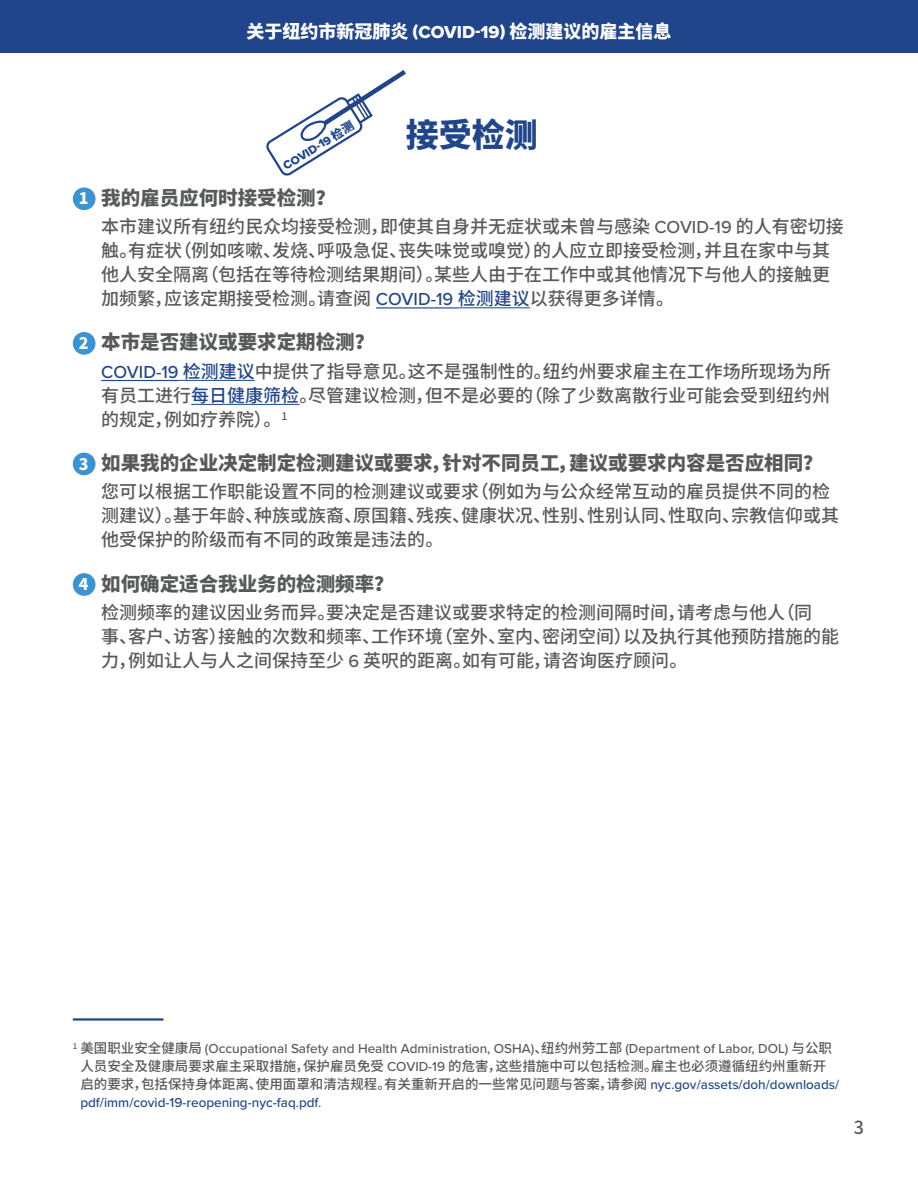
<style>
.page{position:relative;width:918px;height:1188px;background:#fff}
.page>*{position:absolute;margin:0;border:0;box-sizing:border-box;transform-origin:0 0}
.t1{font:900 33px "Noto Sans SC";color:#20458a}
.t2{font:900 19.5px "Noto Sans SC";color:#58595b}
.t3{font:500 18px/24px "Noto Sans SC";color:#58595b}
.t4{font:900 18px "Noto Sans SC";color:#fff}
.t5{font:500 13.5px/18px "Noto Sans SC";color:#58595b}
.t6{font:500 13.5px "Proxima Nova";color:#58595b}
.t7{font:500 13.5px "Proxima Nova";color:#20458a}
.t8{font:12px "Proxima Nova Extrabld";color:#1f468a}
.t9{font:10.65px "Proxima Nova Extrabld";color:#20458a}
.s1{font-family:"Proxima Nova Extrabld";font-weight:400}
.s2{font-size:15.9px;color:#fff}
.s3{font-family:"Proxima Nova"}
.s4{font-family:"Proxima Nova";color:#20458a}
.s5{color:#20458a}
.s6{font-family:"Noto Sans SC";font-weight:900}
.s7{font-family:"Noto Sans SC"}
.s8{color:#58595b}
</style>
<div class="page">
<div style="left:0;top:0;width:918px;height:53px;background:#20458a"></div>
<hr style="left:73px;top:1018px;width:90px;height:3px;background:#20458a">
<hr style="left:376px;top:307px;width:82px;height:2px;background:#20458a">
<hr style="left:458px;top:307px;width:72px;height:1px;background:#20458a">
<hr style="left:101px;top:380px;width:78px;height:1px;background:#20458a">
<hr style="left:179px;top:380px;width:76px;height:1px;background:#20458a">
<hr style="left:191px;top:404px;width:109px;height:1px;background:#20458a">
<div style="left:73px;top:187px;width:23px;height:23px;background:#3b94d1;border-radius:50%"></div>
<div style="left:73px;top:332px;width:23px;height:23px;background:#3b94d1;border-radius:50%"></div>
<div style="left:73px;top:453px;width:23px;height:22px;background:#3b94d1;border-radius:50%"></div>
<div style="left:73px;top:573px;width:23px;height:23px;background:#3b94d1;border-radius:50%"></div>
<svg style="left:266px;top:70px;width:140px;height:106px"></svg>
<p class="t4" style="left:246px;top:21px;width:427px">关于纽约市新冠肺炎 <span class="s1">(COVID-19)</span> 检测建议的雇主信息</p>
<p class="t9" style="left:281px;top:157px;width:78px;rotate:-31deg">COVID-19 TEST</p>
<h1 class="t1" style="left:406px;top:116px;width:133px">接受检测</h1>
<p class="t2" style="left:79px;top:187px;width:258px"><span class="s2">1</span> 我的雇员应何时接受检测？</p>
<p class="t3" style="left:101px;top:215px;width:744px">本市建议所有纽约民众均接受检测，即使其自身并无症状或未曾与感染 <span class="s3">COVID-19</span> 的人有密切接触。有症状（例如咳嗽、发烧、呼吸急促、丧失味觉或嗅觉）的人应立即接受检测，并且在家中与其他人安全隔离（包括在等待检测结果期间）。某些人由于在工作中或其他情况下与他人的接触更加频繁，应该定期接受检测。请查阅 <span class="s4">COVID-19</span> <span class="s5">检测建议</span>以获得更多详情。</p>
<p class="t2" style="left:79px;top:331px;width:297px"><span class="s2">2</span> 本市是否建议或要求定期检测？</p>
<p class="t3" style="left:101px;top:360px;width:731px;text-align:justify"><span class="s4">COVID-19</span> <span class="s5">检测建议</span>中提供了指导意见。这不是强制性的。纽约州要求雇主在工作场所现场为所有员工进行<span class="s5">每日健康筛检</span>。尽管建议检测，但不是必要的（除了少数离散行业可能会受到纽约州的规定，例如疗养院）。<sup>1</sup></p>
<p class="t2" style="left:79px;top:452px;width:745px"><span class="s2">3</span> 如果我的企业决定制定检测建议或要求，针对不同员工，建议或要求内容是否应相同？</p>
<p class="t3" style="left:101px;top:480px;width:740px">您可以根据工作职能设置不同的检测建议或要求（例如为与公众经常互动的雇员提供不同的检测建议）。基于年龄、种族或族裔、原国籍、残疾、健康状况、性别、性别认同、性取向、宗教信仰或其他受保护的阶级而有不同的政策是违法的。</p>
<p class="t2" style="left:79px;top:572px;width:316px"><span class="s2">4</span> 如何确定适合我业务的检测频率？</p>
<p class="t3" style="left:101px;top:601px;width:739px">检测频率的建议因业务而异。要决定是否建议或要求特定的检测间隔时间，请考虑与他人（同<br>事、客户、访客）接触的次数和频率、工作环境（室外、室内、密闭空间）以及执行其他预防措施的能力，例如让人与人之间保持至少 <span class="s3">6</span> 英呎的距离。如有可能，请咨询医疗顾问。</p>
<p class="t8" style="left:280px;top:159px;width:82px;rotate:-32deg">COVID-19 <span class="s6">检测</span></p>
<p class="t6" style="left:73px;top:1038px;width:761px"><sup>1</sup> <span class="s7">美国职业安全健康局</span> (Occupational Safety and Health Administration, OSHA)<span class="s7">、纽约州劳工部</span> (Department of Labor, DOL) <span class="s7">与公职</span></p>
<p class="t5" style="left:80px;top:1057px;width:761px">人员安全及健康局要求雇主采取措施，保护雇员免受 <span class="s3">COVID-19</span> 的危害，这些措施中可以包括检测。雇主也必须遵循纽约州重新开启的要求，包括保持身体距离、使用面罩和清洁规程。有关重新开启的一些常见问题与答案，请参阅 <span class="s4">nyc.gov/assets/doh/downloads/</span></p>
<p class="t7" style="left:80px;top:1092px;width:242px">pdf/imm/covid-19-reopening-nyc-faq.pdf<span class="s8">.</span></p>
<p class="t3" style="left:854px;top:1116px;width:12px">3</p>
</div>
